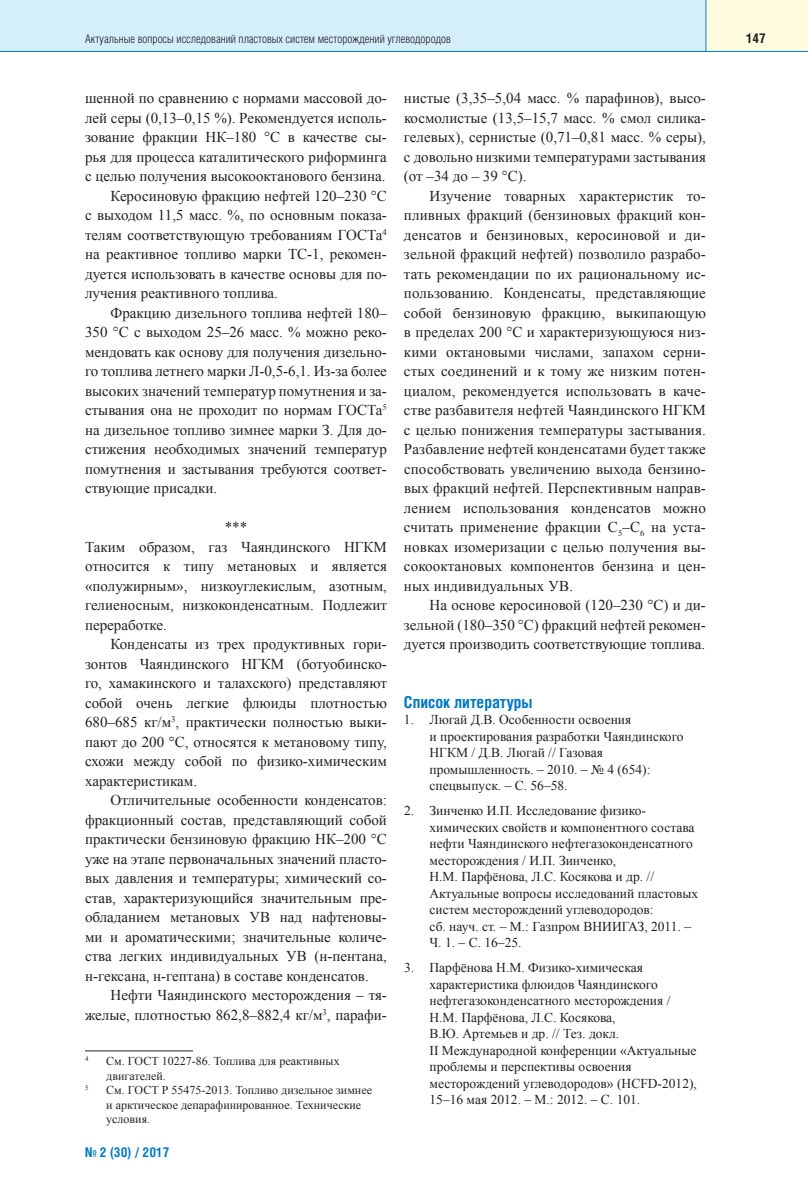
<style>
.page{position:relative;width:808px;height:1191px;background:#fff}
.page>*{position:absolute;margin:0;border:0;box-sizing:border-box;transform-origin:0 0}
.t1{font:700 16.5px "Helios Cond";color:#0079c2}
.t2{font:15px/19.5px "Times New Roman";color:#231f20;text-align:justify}
.t3{font:13.5px/16.5px "Times New Roman";color:#231f20}
.t4{font:700 13.5px "Helios Cond";color:#0079c2}
.t5{font:700 13.5px "Helios Cond";color:#231f20}
.t6{font:12px/14.4px "Times New Roman";color:#231f20}
.t7{font:300 12px "Helios Cond";color:#231f20}
.t8{font:6.9px "Times New Roman";color:#231f20}
</style>
<div class="page">
<div style="left:0;top:0;width:706px;height:51px;background:#d4effb"></div>
<div style="left:706px;top:0;width:102px;height:51px;background:#fffce0"></div>
<hr style="left:0;top:51px;width:808px;height:1px;background:#0079c2">
<hr style="left:705px;top:0;width:1px;height:51px;background:#0079c2">
<hr style="left:85px;top:1050px;width:108px;height:1px;background:#231f20">
<p class="t7" style="left:85px;top:34px;width:367px">Актуальные вопросы исследований пластовых систем месторождений углеводородов</p>
<p class="t5" style="left:746px;top:33px;width:21px">147</p>
<p class="t2" style="left:85px;top:88px;width:303px">шенной по сравнению с нормами массовой до-</p>
<p class="t2" style="left:85px;top:108px;width:303px">лей серы (0,13–0,15 %). Рекомендуется исполь-</p>
<p class="t2" style="left:85px;top:127px;width:303px">зование фракции НК–180 °С в качестве сы-</p>
<p class="t2" style="left:85px;top:147px;width:303px">рья для процесса каталитического риформинга</p>
<p class="t2" style="left:85px;top:166px;width:302px">с целью получения высокооктанового бензина.</p>
<p class="t2" style="left:111px;top:186px;width:278px">Керосиновую фракцию нефтей 120–230 °С</p>
<p class="t2" style="left:85px;top:205px;width:303px">с выходом 11,5 масс. %, по основным показа-</p>
<p class="t2" style="left:85px;top:225px;width:303px">телям соответствующую требованиям ГОСТа<sup>4</sup></p>
<p class="t2" style="left:85px;top:244px;width:303px">на реактивное топливо марки ТС-1, рекомен-</p>
<p class="t2" style="left:85px;top:264px;width:303px">дуется использовать в качестве основы для по-</p>
<p class="t2" style="left:85px;top:283px;width:194px">лучения реактивного топлива.</p>
<p class="t2" style="left:111px;top:303px;width:278px">Фракцию дизельного топлива нефтей 180–</p>
<p class="t2" style="left:85px;top:322px;width:303px">350 °С с выходом 25–26 масс. % можно реко-</p>
<p class="t2" style="left:85px;top:342px;width:303px">мендовать как основу для получения дизельно-</p>
<p class="t2" style="left:85px;top:361px;width:303px">го топлива летнего марки Л-0,5-6,1. Из-за более</p>
<p class="t2" style="left:85px;top:381px;width:303px">высоких значений температур помутнения и за-</p>
<p class="t2" style="left:85px;top:400px;width:303px">стывания она не проходит по нормам ГОСТа<sup>5</sup></p>
<p class="t2" style="left:85px;top:420px;width:303px">на дизельное топливо зимнее марки З. Для до-</p>
<p class="t2" style="left:85px;top:439px;width:303px">стижения необходимых значений температур</p>
<p class="t2" style="left:85px;top:459px;width:303px">помутнения и застывания требуются соответ-</p>
<p class="t2" style="left:85px;top:478px;width:134px">ствующие присадки.</p>
<p class="t2" style="left:85px;top:517px;width:303px;text-align:left;text-indent:140px">***<br>Таким образом, газ Чаяндинского НГКМ относится к типу метановых и является «полужирным», низкоуглекислым, азотным, гелиеносным, низкоконденсатным. Подлежит переработке.</p>
<p class="t2" style="left:85px;top:634px;width:303px;text-indent:26px">Конденсаты из трех продуктивных гори&shy;зонтов Чаяндинского НГКМ (ботуобинско&shy;го, хамакинского и талахского) представляют собой очень легкие флюиды плотностью 680–685 кг/м<sup>3</sup>, практически полностью выки&shy;пают до 200 °С, относятся к метановому типу, схожи между собой по физико-химическим характеристикам.</p>
<p class="t2" style="left:85px;top:790px;width:303px;text-indent:26px">Отличительные особенности конденсатов: фракционный состав, представляющий собой практически бензиновую фракцию НК–200 °С уже на этапе первоначальных значений пласто&shy;вых давления и температуры; химический со&shy;став, характеризующийся значительным пре&shy;обладанием метановых УВ над нафтеновы&shy;ми и ароматическими; значительные количе&shy;ства легких индивидуальных УВ (н-пентана, н-гексана, н-гептана) в составе конденсатов.</p>
<p class="t2" style="left:85px;top:985px;width:303px;text-align:right">Нефти Чаяндинского месторождения – тя&shy;желые, плотностью 862,8–882,4 кг/м<sup>3</sup>, парафи-</p>
<p class="t8" style="left:85px;top:1055px;width:5px">4</p>
<p class="t6" style="left:106px;top:1054px;width:235px">См. ГОСТ 10227-86. Топлива для реактивных двигателей.</p>
<p class="t8" style="left:85px;top:1084px;width:5px">5</p>
<p class="t6" style="left:106px;top:1082px;width:267px">См. ГОСТ Р 55475-2013. Топливо дизельное зимнее и арктическое депарафинированное. Технические условия.</p>
<p class="t4" style="left:85px;top:1147px;width:86px">№ 2 (30) / 2017</p>
<p class="t2" style="left:404px;top:88px;width:303px">нистые (3,35–5,04 масс. % парафинов), высо&shy;космолистые (13,5–15,7 масс. % смол силика&shy;гелевых), сернистые (0,71–0,81 масс. % серы), с довольно низкими температурами застывания (от –34 до – 39 °С).</p>
<p class="t2" style="left:404px;top:186px;width:303px;text-indent:26px">Изучение товарных характеристик то&shy;пливных фракций (бензиновых фракций кон&shy;денсатов и бензиновых, керосиновой и ди&shy;зельной фракций нефтей) позволило разрабо&shy;тать рекомендации по их рациональному ис&shy;пользованию. Конденсаты, представляющие собой бензиновую фракцию, выкипающую в пределах 200 °С и характеризующуюся низ&shy;кими октановыми числами, запахом серни&shy;стых соединений и к тому же низким потен&shy;циалом, рекомендуется использовать в каче&shy;стве разбавителя нефтей Чаяндинского НГКМ с целью понижения температуры застывания.<br>Разбавление нефтей конденсатами будет также способствовать увеличению выхода бензино&shy;вых фракций нефтей. Перспективным направ&shy;лением использования конденсатов можно считать применение фракции С<sub>5</sub>–С<sub>6</sub> на уста&shy;новках изомеризации с целью получения вы&shy;сокооктановых компонентов бензина и цен&shy;ных индивидуальных УВ.</p>
<p class="t2" style="left:404px;top:595px;width:303px;text-indent:26px">На основе керосиновой (120–230 °С) и ди&shy;зельной (180–350 °С) фракций нефтей рекомен&shy;дуется производить соответствующие топлива.</p>
<p class="t1" style="left:404px;top:696px;width:130px">Список литературы</p>
<p class="t3" style="left:429px;top:711px;width:256px;text-indent:-26px">1. Люгай Д.В. Особенности освоения<br>и проектирования разработки Чаяндинского НГКМ / Д.В. Люгай // Газовая промышленность. – 2010. – № 4 (654): спецвыпуск. – С. 56–58.</p>
<p class="t3" style="left:429px;top:802px;width:270px;text-indent:-26px">2. Зинченко И.П. Исследование физико&shy;химических свойств и компонентного состава нефти Чаяндинского нефтегазоконденсатного месторождения / И.П. Зинченко,<br>Н.М. Парфёнова, Л.С. Косякова и др. // Актуальные вопросы исследований пластовых систем месторождений углеводородов:<br>сб. науч. ст. – М.: Газпром ВНИИГАЗ, 2011. – Ч. 1. – С. 16–25.</p>
<p class="t3" style="left:429px;top:959px;width:269px;text-indent:-26px">3. Парфёнова Н.М. Физико-химическая характеристика флюидов Чаяндинского нефтегазоконденсатного месторождения / Н.М. Парфёнова, Л.С. Косякова,<br>В.Ю. Артемьев и др. // Тез. докл.<br>II Международной конференции «Актуальные проблемы и перспективы освоения месторождений углеводородов» (HCFD-2012), 15–16 мая 2012. – М.: 2012. – С. 101.</p>
</div>
